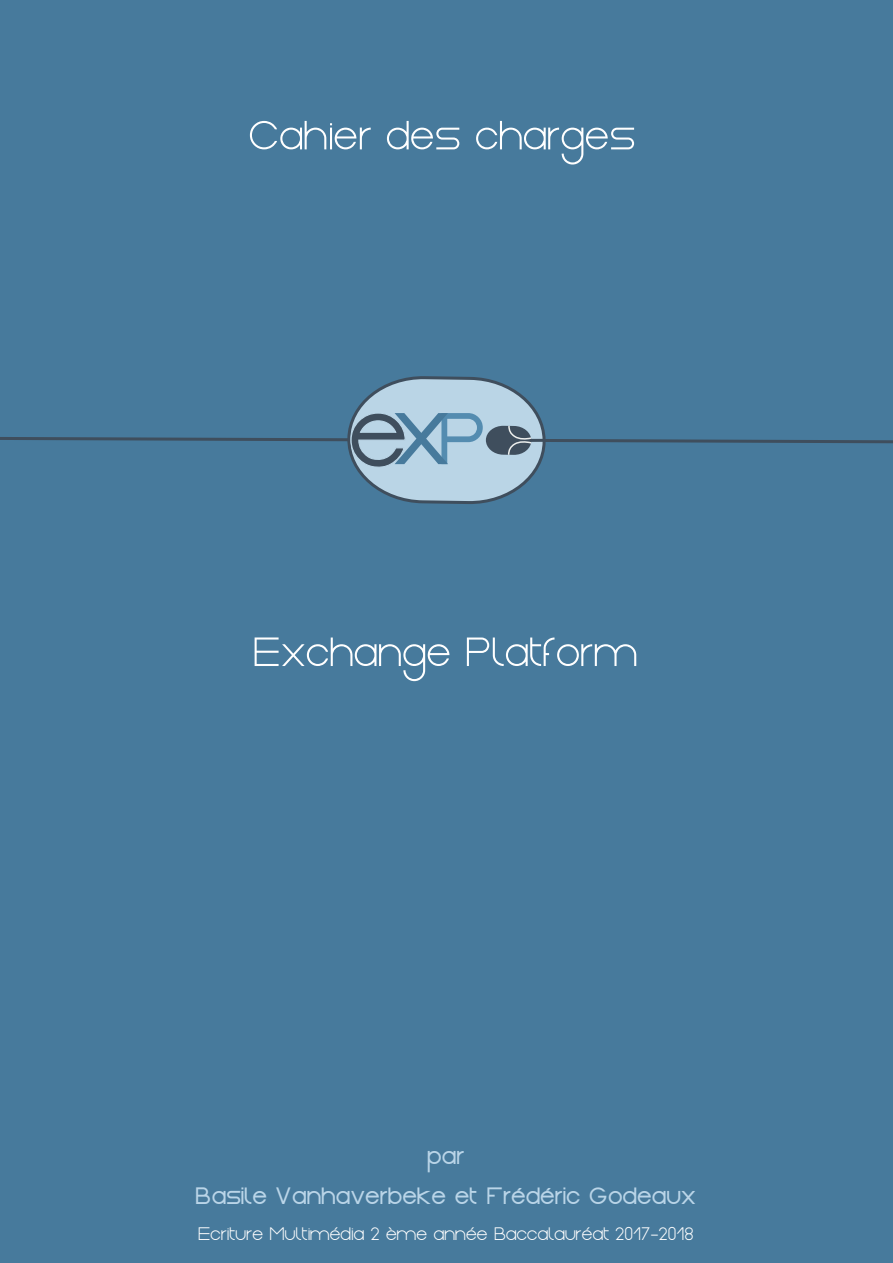
<style>
.page{position:relative;width:893px;height:1263px;background:#477a9c}
.page>*{position:absolute;margin:0;border:0;box-sizing:border-box;transform-origin:0 0}
.t1{font:54px "Gasalt";color:#fff}
.t2{font:900 33px/39.6px "Gasalt";color:#bad5e8;text-align:center}
.t3{font:24px "Gasalt";color:#fff}
</style>
<div class="page">
<svg style="left:0;top:377px;width:893px;height:126px"></svg>
<p class="t1" style="left:250px;top:110px;width:389px">Cahier des charges</p>
<p class="t1" style="left:254px;top:626px;width:386px">Exchange Platform</p>
<h2 class="t2" style="left:196px;top:1137px;width:502px">par<br>Basile Vanhaverbeke et Frédéric Godeaux</h2>
<p class="t3" style="left:199px;top:1222px;width:497px">Ecriture Multimédia 2 ème année Baccalauréat 2017-2018</p>
</div>
